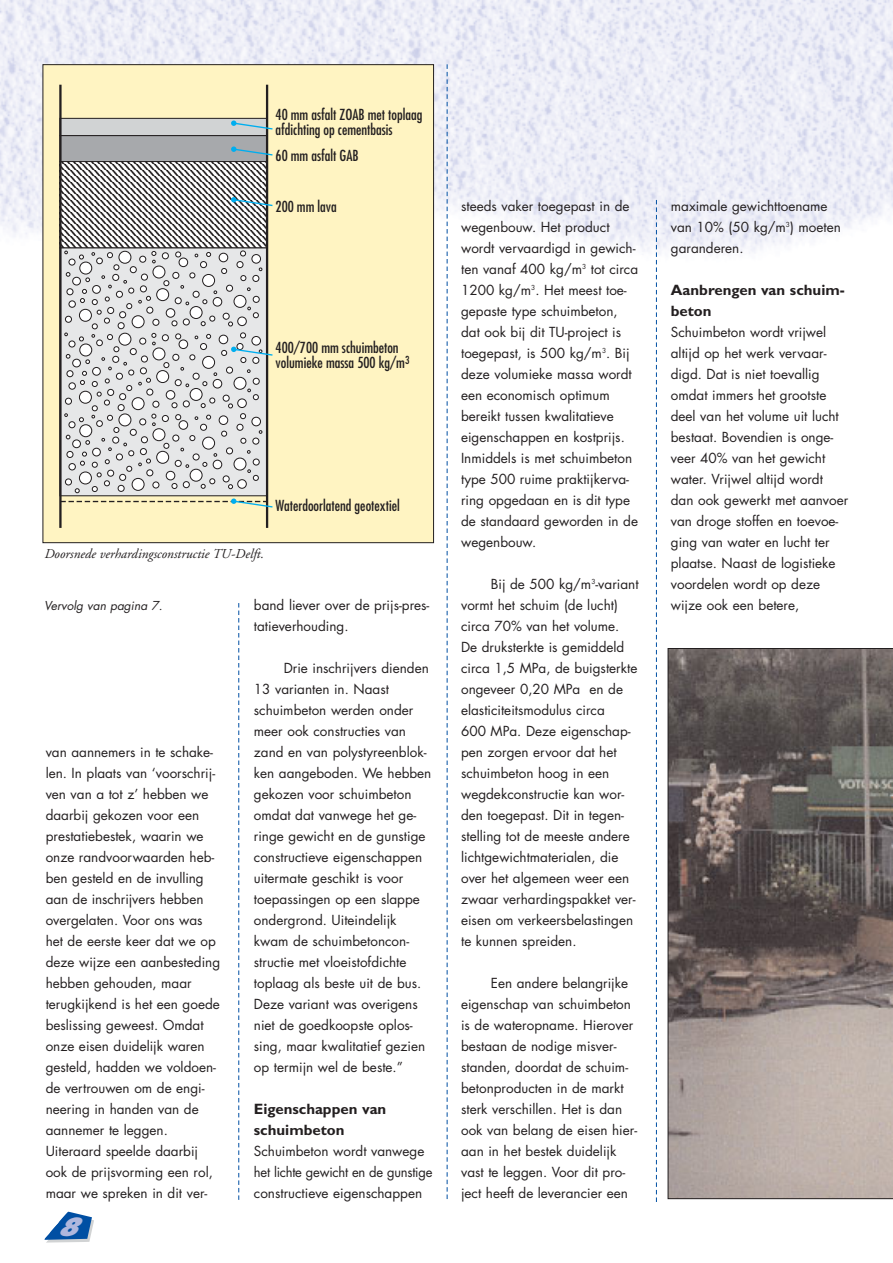
<style>
.page{position:relative;width:893px;height:1263px;background:#fff}
.page>*{position:absolute;margin:0;border:0;box-sizing:border-box;transform-origin:0 0}
.t1{font:italic 800 24.45px "Futura";color:#afb7dd}
.t2{font:700 15px/21px "Gill Sans";color:#231f20}
.t3{font:condensed 14.85px/14.9px "Futura";color:#231f20}
.t4{font:13.5px/21px "Futura";color:#231f20}
.t5{font:italic 13.5px "Adobe Garamond";color:#231f20}
.t6{font:italic 12px "Futura";color:#231f20}
</style>
<div class="page">
<img style="left:0;top:0;width:892px;height:263px">
<svg style="left:656px;top:200px;width:1px;height:1002px"></svg>
<svg style="left:238px;top:603px;width:1px;height:597px"></svg>
<svg style="left:447px;top:64px;width:1px;height:1135px"></svg>
<div style="left:43px;top:65px;width:390px;height:478px;background:#fff4c2"></div>
<div style="left:59px;top:118px;width:209px;height:18px;background:#d1d3d4;border:1px solid #231f20"></div>
<div style="left:59px;top:135px;width:209px;height:27px;background:#a7a9ac;border:1px solid #231f20"></div>
<svg style="left:62px;top:161px;width:204px;height:86px;background:#a9a7a7"></svg>
<hr style="left:59px;top:85px;width:3px;height:443px;background:#231f20">
<hr style="left:266px;top:85px;width:2px;height:443px;background:#231f20">
<svg style="left:231px;top:120px;width:42px;height:10px"></svg>
<svg style="left:231px;top:146px;width:42px;height:10px"></svg>
<svg style="left:61px;top:251px;width:212px;height:257px;background:#d3d3d1"></svg>
<svg style="left:231px;top:197px;width:42px;height:10px"></svg>
<svg style="left:45px;top:1212px;width:49px;height:31px"></svg>
<svg style="left:667px;top:648px;width:225px;height:551px;background:#817875"></svg>
<p class="t3" style="left:275px;top:108px;width:148px">40 mm asfalt ZOAB met toplaag afdichting op cementbasis</p>
<p class="t3" style="left:275px;top:149px;width:85px">60 mm asfalt GAB</p>
<p class="t3" style="left:275px;top:200px;width:63px">200 mm lava</p>
<p class="t3" style="left:275px;top:342px;width:135px">400/700 mm schuimbeton volumieke massa 500 kg/m<sup>3</sup></p>
<p class="t3" style="left:275px;top:499px;width:126px">Waterdoorlatend geotextiel</p>
<p class="t5" style="left:44px;top:548px;width:221px">Doorsnede verhardingsconstructie TU-Delft.</p>
<p class="t6" style="left:44px;top:600px;width:120px">Vervolg van pagina 7.</p>
<p class="t4" style="left:46px;top:743px;width:176px">van aannemers in te schake&shy;len. In plaats van ‘voorschrij&shy;ven van a tot z’ hebben we daarbij gekozen voor een prestatiebestek, waarin we onze randvoorwaarden heb&shy;ben gesteld en de invulling aan de inschrijvers hebben overgelaten. Voor ons was het de eerste keer dat we op deze wijze een aanbesteding hebben gehouden, maar terugkijkend is het een goede beslissing geweest. Omdat onze eisen duidelijk waren gesteld, hadden we voldoen&shy;de vertrouwen om de engi&shy;neering in handen van de aannemer te leggen.<br>Uiteraard speelde daarbij ook de prijsvorming een rol, maar we spreken in dit ver-</p>
<h1 class="t1" style="left:56px;top:1216px;width:22px">8</h1>
<p class="t4" style="left:254px;top:596px;width:177px">band liever over de prijs-pres&shy;tatieverhouding.</p>
<p class="t4" style="left:254px;top:659px;width:179px;text-indent:30px">Drie inschrijvers dienden<br>13 varianten in. Naast schuimbeton werden onder meer ook constructies van zand en van polystyreenblok&shy;ken aangeboden. We hebben gekozen voor schuimbeton omdat dat vanwege het ge&shy;ringe gewicht en de gunstige constructieve eigenschappen uitermate geschikt is voor toepassingen op een slappe ondergrond. Uiteindelijk kwam de schuimbetoncon&shy;structie met vloeistofdichte toplaag als beste uit de bus.<br>Deze variant was overigens niet de goedkoopste oplos&shy;sing, maar kwalitatief gezien op termijn wel de beste.”</p>
<p class="t2" style="left:254px;top:1100px;width:134px">Eigenschappen van schuimbeton</p>
<p class="t4" style="left:254px;top:1142px;width:180px">Schuimbeton wordt vanwege het lichte gewicht en de gunstige constructieve eigenschappen</p>
<p class="t4" style="left:461px;top:197px;width:178px">steeds vaker toegepast in de wegenbouw. Het product wordt vervaardigd in gewich&shy;ten vanaf 400 kg/m<sup>3</sup> tot circa<br>1200 kg/m<sup>3</sup>. Het meest toe&shy;gepaste type schuimbeton, dat ook bij dit TU-project is toegepast, is 500 kg/m<sup>3</sup>. Bij deze volumieke massa wordt een economisch optimum bereikt tussen kwalitatieve eigenschappen en kostprijs.<br>Inmiddels is met schuimbeton type 500 ruime praktijkerva&shy;ring opgedaan en is dit type de standaard geworden in de wegenbouw.</p>
<p class="t4" style="left:461px;top:575px;width:179px;text-indent:30px">Bij de 500 kg/m<sup>3</sup>-variant vormt het schuim (de lucht) circa 70% van het volume.<br>De druksterkte is gemiddeld circa 1,5 MPa, de buigsterkte ongeveer 0,20 MPa en de elasticiteitsmodulus circa<br>600 MPa. Deze eigenschap&shy;pen zorgen ervoor dat het schuimbeton hoog in een wegdekconstructie kan wor&shy;den toegepast. Dit in tegen&shy;stelling tot de meeste andere lichtgewichtmaterialen, die over het algemeen weer een zwaar verhardingspakket ver&shy;eisen om verkeersbelastingen te kunnen spreiden.</p>
<p class="t4" style="left:461px;top:974px;width:177px;text-indent:30px">Een andere belangrijke eigenschap van schuimbeton is de wateropname. Hierover bestaan de nodige misver&shy;standen, doordat de schuim&shy;betonproducten in de markt sterk verschillen. Het is dan ook van belang de eisen hier&shy;aan in het bestek duidelijk vast te leggen. Voor dit pro&shy;ject heeft de leverancier een</p>
<p class="t4" style="left:670px;top:197px;width:171px">maximale gewichttoename van 10% (50 kg/m<sup>3</sup>) moeten garanderen.</p>
<p class="t2" style="left:670px;top:281px;width:175px">Aanbrengen van schuim&shy;beton</p>
<p class="t4" style="left:670px;top:323px;width:179px">Schuimbeton wordt vrijwel altijd op het werk vervaar&shy;digd. Dat is niet toevallig omdat immers het grootste deel van het volume uit lucht bestaat. Bovendien is onge&shy;veer 40% van het gewicht water. Vrijwel altijd wordt dan ook gewerkt met aanvoer van droge stoffen en toevoe&shy;ging van water en lucht ter plaatse. Naast de logistieke voordelen wordt op deze wijze ook een betere,</p>
</div>
